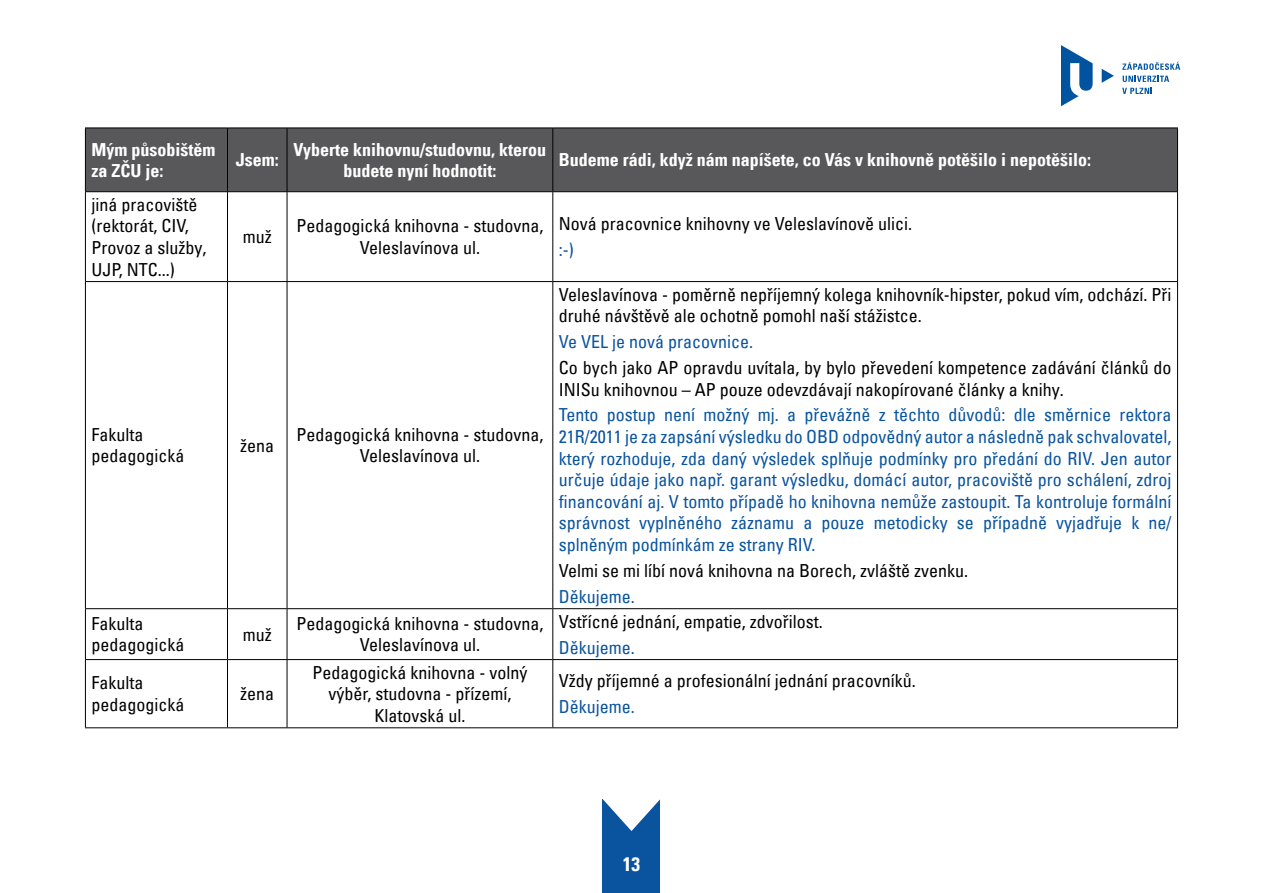
<style>
.page{position:relative;width:1263px;height:893px;background:#fff}
.page>*{position:absolute;margin:0;border:0;box-sizing:border-box;transform-origin:0 0}
.t1{font:19.5px "Univers Com 67 Bold Cond";color:#fff}
.t2{font:condensed 18px/21.6px "Univers Com 57";color:#000}
.t3{font:condensed 18px/21.6px "Univers Com 57";color:#09539f;text-align:justify}
.t4{font:18px/21.6px "Univers Com 67 Bold Cond";color:#fff}
</style>
<div class="page">
<svg style="left:1102px;top:69px;width:12px;height:14px"></svg>
<svg style="left:1061px;top:45px;width:32px;height:61px"></svg>
<svg style="left:1123px;top:76px;width:46px;height:6px"></svg>
<svg style="left:1122px;top:88px;width:30px;height:6px"></svg>
<svg style="left:1122px;top:62px;width:58px;height:8px"></svg>
<div style="left:603px;top:799px;width:57px;height:94px;background:#09539f"></div>
<svg style="left:602px;top:799px;width:58px;height:33px"></svg>
<div style="left:86px;top:129px;width:1091px;height:62px;background:#58585a"></div>
<hr style="left:85px;top:192px;width:1px;height:89px;background:#000">
<hr style="left:85px;top:282px;width:1px;height:326px;background:#000">
<hr style="left:85px;top:609px;width:1px;height:50px;background:#000">
<hr style="left:85px;top:660px;width:1px;height:67px;background:#000">
<hr style="left:85px;top:281px;width:142px;height:1px;background:#000">
<hr style="left:227px;top:281px;width:60px;height:1px;background:#000">
<hr style="left:287px;top:281px;width:266px;height:1px;background:#000">
<hr style="left:553px;top:281px;width:625px;height:1px;background:#000">
<hr style="left:85px;top:608px;width:142px;height:1px;background:#000">
<hr style="left:227px;top:608px;width:60px;height:1px;background:#000">
<hr style="left:287px;top:608px;width:266px;height:1px;background:#000">
<hr style="left:553px;top:608px;width:625px;height:1px;background:#000">
<hr style="left:85px;top:659px;width:142px;height:1px;background:#000">
<hr style="left:227px;top:659px;width:60px;height:1px;background:#000">
<hr style="left:287px;top:659px;width:266px;height:1px;background:#000">
<hr style="left:553px;top:659px;width:625px;height:1px;background:#000">
<hr style="left:227px;top:192px;width:1px;height:89px;background:#000">
<hr style="left:287px;top:192px;width:1px;height:89px;background:#000">
<hr style="left:552px;top:192px;width:1px;height:89px;background:#000">
<hr style="left:1177px;top:192px;width:1px;height:89px;background:#000">
<hr style="left:227px;top:282px;width:1px;height:326px;background:#000">
<hr style="left:287px;top:282px;width:1px;height:326px;background:#000">
<hr style="left:552px;top:282px;width:1px;height:326px;background:#000">
<hr style="left:1177px;top:282px;width:1px;height:326px;background:#000">
<hr style="left:227px;top:609px;width:1px;height:50px;background:#000">
<hr style="left:287px;top:609px;width:1px;height:50px;background:#000">
<hr style="left:552px;top:609px;width:1px;height:50px;background:#000">
<hr style="left:1177px;top:609px;width:1px;height:50px;background:#000">
<hr style="left:227px;top:660px;width:1px;height:67px;background:#000">
<hr style="left:287px;top:660px;width:1px;height:67px;background:#000">
<hr style="left:552px;top:660px;width:1px;height:67px;background:#000">
<hr style="left:1177px;top:660px;width:1px;height:67px;background:#000">
<hr style="left:85px;top:128px;width:142px;height:1px;background:#000">
<hr style="left:85px;top:128px;width:1px;height:63px;background:#000">
<hr style="left:227px;top:128px;width:60px;height:1px;background:#000">
<hr style="left:227px;top:128px;width:1px;height:63px;background:#000">
<hr style="left:287px;top:128px;width:266px;height:1px;background:#000">
<hr style="left:287px;top:128px;width:1px;height:63px;background:#000">
<hr style="left:553px;top:128px;width:625px;height:1px;background:#000">
<hr style="left:552px;top:128px;width:1px;height:63px;background:#000">
<hr style="left:1177px;top:128px;width:1px;height:63px;background:#000">
<hr style="left:85px;top:191px;width:142px;height:1px;background:#000">
<hr style="left:227px;top:191px;width:60px;height:1px;background:#000">
<hr style="left:287px;top:191px;width:266px;height:1px;background:#000">
<hr style="left:553px;top:191px;width:625px;height:1px;background:#000">
<hr style="left:85px;top:727px;width:142px;height:1px;background:#000">
<hr style="left:227px;top:727px;width:60px;height:1px;background:#000">
<hr style="left:287px;top:727px;width:266px;height:1px;background:#000">
<hr style="left:553px;top:727px;width:625px;height:1px;background:#000">
<p class="t4" style="left:91px;top:138px;width:125px">Mým působištěm za ZČU je:</p>
<p class="t4" style="left:236px;top:149px;width:44px">Jsem:</p>
<p class="t4" style="left:294px;top:138px;width:254px;text-align:center">Vyberte knihovnu/studovnu, kterou budete nyní hodnotit:</p>
<p class="t4" style="left:559px;top:149px;width:534px">Budeme rádi, když nám napíšete, co Vás v knihovně potěšilo i nepotěšilo:</p>
<p class="t2" style="left:91px;top:193px;width:116px">jiná pracoviště (rektorát, CIV,<br>Provoz a služby,<br>UJP, NTC...)</p>
<p class="t2" style="left:243px;top:226px;width:30px">muž</p>
<p class="t2" style="left:296px;top:215px;width:248px;text-align:center">Pedagogická knihovna - studovna,<br>Veleslavínova ul.</p>
<p class="t2" style="left:559px;top:213px;width:355px">Nová pracovnice knihovny ve Veleslavínově ulici.</p>
<p class="t3" style="left:559px;top:239px;width:16px">:-)</p>
<p class="t2" style="left:91px;top:423px;width:94px">Fakulta pedagogická</p>
<p class="t2" style="left:240px;top:434px;width:36px">žena</p>
<p class="t2" style="left:296px;top:423px;width:248px;text-align:center">Pedagogická knihovna - studovna,<br>Veleslavínova ul.</p>
<p class="t2" style="left:559px;top:283px;width:614px">Veleslavínova - poměrně nepříjemný kolega knihovník-hipster, pokud vím, odchází. Při druhé návštěvě ale ochotně pomohl naší stážistce.</p>
<p class="t3" style="left:559px;top:331px;width:196px">Ve VEL je nová pracovnice.</p>
<p class="t2" style="left:559px;top:356px;width:614px">Co bych jako AP opravdu uvítala, by bylo převedení kompetence zadávání článků do<br>INISu knihovnou – AP pouze odevzdávají nakopírované články a knihy.</p>
<p class="t3" style="left:559px;top:404px;width:614px">Tento postup není možný mj. a převážně z těchto důvodů: dle směrnice rektora 21R/2011 je za zapsání výsledku do OBD odpovědný autor a následně pak schvalovatel, který rozhoduje, zda daný výsledek splňuje podmínky pro předání do RIV. Jen autor určuje údaje jako např. garant výsledku, domácí autor, pracoviště pro schálení, zdroj financování aj. V tomto případě ho knihovna nemůže zastoupit. Ta kontroluje formální správnost vyplněného záznamu a pouze metodicky se případně vyjadřuje k ne/ splněným podmínkám ze strany RIV.</p>
<p class="t2" style="left:559px;top:559px;width:411px">Velmi se mi líbí nová knihovna na Borech, zvláště zvenku.</p>
<p class="t3" style="left:559px;top:585px;width:77px">Děkujeme.</p>
<p class="t2" style="left:91px;top:612px;width:94px">Fakulta pedagogická</p>
<p class="t2" style="left:243px;top:623px;width:30px">muž</p>
<p class="t2" style="left:296px;top:612px;width:248px;text-align:center">Pedagogická knihovna - studovna,<br>Veleslavínova ul.</p>
<p class="t2" style="left:559px;top:610px;width:265px">Vstřícné jednání, empatie, zdvořilost.</p>
<p class="t3" style="left:559px;top:636px;width:77px">Děkujeme.</p>
<p class="t2" style="left:91px;top:672px;width:94px">Fakulta pedagogická</p>
<p class="t2" style="left:240px;top:683px;width:36px">žena</p>
<p class="t2" style="left:312px;top:661px;width:216px;text-align:center">Pedagogická knihovna - volný výběr, studovna - přízemí,<br>Klatovská ul.</p>
<p class="t2" style="left:559px;top:670px;width:358px">Vždy příjemné a profesionální jednání pracovníků.</p>
<p class="t3" style="left:559px;top:696px;width:77px">Děkujeme.</p>
<p class="t1" style="left:623px;top:852px;width:19px">13</p>
</div>
